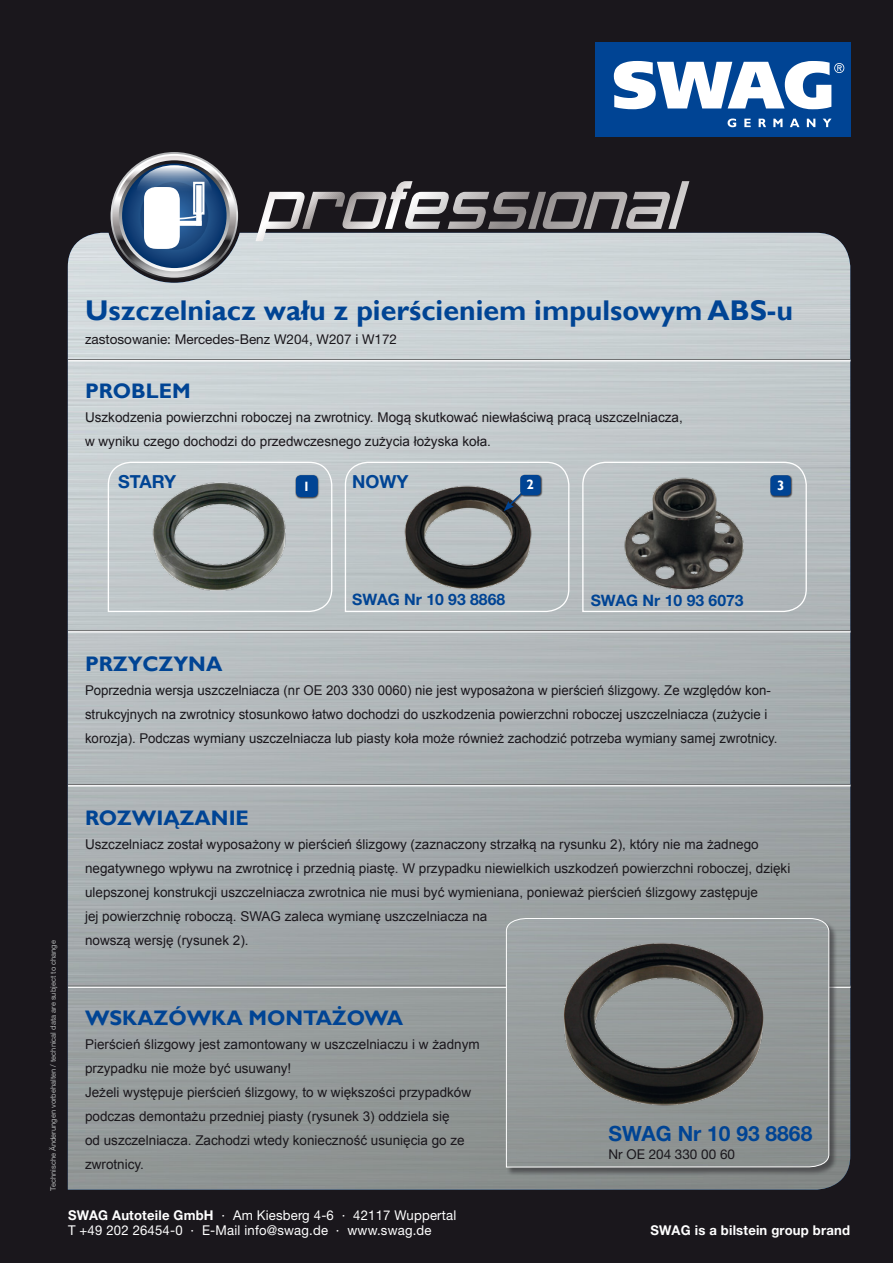
<style>
.page{position:relative;width:893px;height:1263px;background:#1a171c}
.page>*{position:absolute;margin:0;border:0;box-sizing:border-box;transform-origin:0 0}
.t1{font:700 28.5px "Gill Sans";color:#004494}
.t2{font:700 21px "Gill Sans";color:#004494}
.t3{font:700 21px "Helvetica Neue LT Std";color:#004494}
.t4{font:700 18px "Helvetica Neue LT Pro";color:#004494}
.t5{font:700 15.75px "Helvetica Neue LT Std";color:#004494}
.t6{font:13.5px/24px "Arial";color:#1a171c}
.t7{font:13.5px/15px "Helvetica Neue LT Std";letter-spacing:.015em;color:#fff}
.t8{font:13.5px "Helvetica Neue LT Std";color:#1a171c}
.t9{font:700 13.5px "Helvetica Neue LT Std";letter-spacing:.015em;color:#fff}
.t10{font:700 13.5px "Gill Sans";color:#fff}
.t11{font:7.5px "Helvetica Neue LT Std";color:#b1b3b4}
.s1{font-weight:700}
</style>
<div class="page">
<img style="left:68px;top:233px;width:782px;height:956px">
<div style="left:595px;top:43px;width:255px;height:94px;background:#004494"></div>
<svg style="left:614px;top:61px;width:230px;height:48px"></svg>
<svg style="left:728px;top:119px;width:8px;height:8px"></svg>
<svg style="left:744px;top:119px;width:7px;height:8px"></svg>
<svg style="left:759px;top:119px;width:7px;height:8px"></svg>
<svg style="left:773px;top:119px;width:9px;height:8px"></svg>
<svg style="left:790px;top:119px;width:9px;height:8px"></svg>
<svg style="left:807px;top:119px;width:8px;height:8px"></svg>
<svg style="left:823px;top:119px;width:8px;height:8px"></svg>
<svg style="left:255px;top:181px;width:434px;height:60px"></svg>
<hr style="left:68px;top:360px;width:782px;height:1px;background:#fff">
<hr style="left:68px;top:359px;width:782px;height:1px;background:#707172">
<hr style="left:68px;top:631px;width:782px;height:1px;background:#fff">
<hr style="left:68px;top:630px;width:782px;height:1px;background:#707172">
<hr style="left:68px;top:785px;width:782px;height:1px;background:#fff">
<hr style="left:68px;top:784px;width:782px;height:1px;background:#707172">
<hr style="left:68px;top:986px;width:782px;height:2px;background:#fff">
<hr style="left:68px;top:985px;width:782px;height:1px;background:#707172">
<svg style="left:111px;top:152px;width:127px;height:128px"></svg>
<svg style="left:112px;top:154px;width:124px;height:124px"></svg>
<svg style="left:114px;top:156px;width:120px;height:120px;background:#adabac"></svg>
<svg style="left:119px;top:160px;width:111px;height:111px"></svg>
<svg style="left:122px;top:164px;width:105px;height:104px;background:#123f76"></svg>
<div style="left:140px;top:182px;width:68px;height:68px;background:#1b477c;border-radius:34px"></div>
<svg style="left:136px;top:165px;width:77px;height:58px"></svg>
<svg style="left:196px;top:185px;width:6px;height:41px"></svg>
<div style="left:193px;top:182px;width:11px;height:33px;border:2px solid #fff"></div>
<svg style="left:144px;top:187px;width:54px;height:62px;background:#bccbdb"></svg>
<div style="left:507px;top:919px;width:330px;height:257px;background:#1a171c;opacity:.5"></div>
<svg style="left:506px;top:918px;width:324px;height:250px;background:#989d9d"></svg>
<img style="left:537px;top:932px;width:252px;height:184px">
<svg style="left:582px;top:461px;width:225px;height:152px;background:#989c9d"></svg>
<div style="left:770px;top:475px;width:22px;height:22px;background:#1a171c;opacity:.8"></div>
<div style="left:770px;top:475px;width:21px;height:21px;background:#004494;border-radius:4px"></div>
<svg style="left:107px;top:461px;width:226px;height:152px;background:#abb1b1"></svg>
<div style="left:295px;top:475px;width:24px;height:24px;background:#1a171c;opacity:.8"></div>
<div style="left:297px;top:476px;width:20px;height:20px;background:#004494;border-radius:4px"></div>
<div style="left:296px;top:475px;width:22px;height:22px;border:2px solid #004494;border-radius:4px"></div>
<svg style="left:344px;top:461px;width:226px;height:152px;background:#a2a7a8"></svg>
<div style="left:520px;top:474px;width:22px;height:23px;background:#1a171c;opacity:.8"></div>
<div style="left:520px;top:475px;width:21px;height:20px;background:#004494;border-radius:4px"></div>
<h1 class="t1" style="left:85px;top:294px;width:709px">Uszczelniacz wału z pierścieniem impulsowym ABS-u</h1>
<p class="t8" style="left:85px;top:332px;width:314px">zastosowanie: Mercedes-Benz W204, W207 i W172</p>
<h2 class="t2" style="left:85px;top:379px;width:107px">PROBLEM</h2>
<p class="t6" style="left:85px;top:406px;width:599px">Uszkodzenia powierzchni roboczej na zwrotnicy. Mogą skutkować niewłaściwą pracą uszczelniacza, w wyniku czego dochodzi do przedwczesnego zużycia łożyska koła.</p>
<h3 class="t4" style="left:118px;top:470px;width:60px">STARY</h3>
<p class="t10" style="left:303px;top:478px;width:9px">1</p>
<h3 class="t4" style="left:352px;top:470px;width:58px">NOWY</h3>
<p class="t10" style="left:777px;top:478px;width:9px">3</p>
<p class="t10" style="left:526px;top:476px;width:9px">2</p>
<p class="t5" style="left:352px;top:590px;width:154px">SWAG Nr 10 93 8868</p>
<p class="t5" style="left:591px;top:590px;width:154px">SWAG Nr 10 93 6073</p>
<h2 class="t2" style="left:85px;top:651px;width:139px">PRZYCZYNA</h2>
<p class="t6" style="left:85px;top:678px;width:694px">Poprzednia wersja uszczelniacza (nr OE 203 330 0060) nie jest wyposażona w pierścień ślizgowy. Ze względów kon&shy;strukcyjnych na zwrotnicy stosunkowo łatwo dochodzi do uszkodzenia powierzchni roboczej uszczelniacza (zużycie i korozja). Podczas wymiany uszczelniacza lub piasty koła może również zachodzić potrzeba wymiany samej zwrotnicy.</p>
<p class="t11" style="left:49px;top:1191px;width:252px;rotate:-90deg">Technische Änderungen vorbehalten / technical data are subject to change</p>
<h2 class="t2" style="left:85px;top:805px;width:165px">ROZWIĄZANIE</h2>
<p class="t6" style="left:85px;top:832px;width:707px">Uszczelniacz został wyposażony w pierścień ślizgowy (zaznaczony strzałką na rysunku 2), który nie ma żadnego negatywnego wpływu na zwrotnicę i przednią piastę. W przypadku niewielkich uszkodzeń powierzchni roboczej, dzięki ulepszonej konstrukcji uszczelniacza zwrotnica nie musi być wymieniana, ponieważ pierścień ślizgowy zastępuje<br>jej powierzchnię roboczą. SWAG zaleca wymianę uszczelniacza na<br>nowszą wersję (rysunek 2).</p>
<h2 class="t2" style="left:85px;top:1005px;width:320px">WSKAZÓWKA MONTAŻOWA</h2>
<p class="t6" style="left:85px;top:1032px;width:396px">Pierścień ślizgowy jest zamontowany w uszczelniaczu i w żadnym przypadku nie może być usuwany!<br>Jeżeli występuje pierścień ślizgowy, to w większości przypadków podczas demontażu przedniej piasty (rysunek 3) oddziela się<br>od uszczelniacza. Zachodzi wtedy konieczność usunięcia go ze zwrotnicy.</p>
<p class="t7" style="left:68px;top:1207px;width:390px"><span class="s1">SWAG Autoteile GmbH</span> · Am Kiesberg 4-6 · 42117 Wuppertal<br>T +49 202 26454-0 · E-Mail info@swag.de · www.swag.de</p>
<h2 class="t3" style="left:608px;top:1120px;width:205px">SWAG Nr 10 93 8868</h2>
<p class="t8" style="left:608px;top:1146px;width:128px">Nr OE 204 330 00 60</p>
<p class="t9" style="left:651px;top:1221px;width:201px">SWAG is a bilstein group brand</p>
</div>
